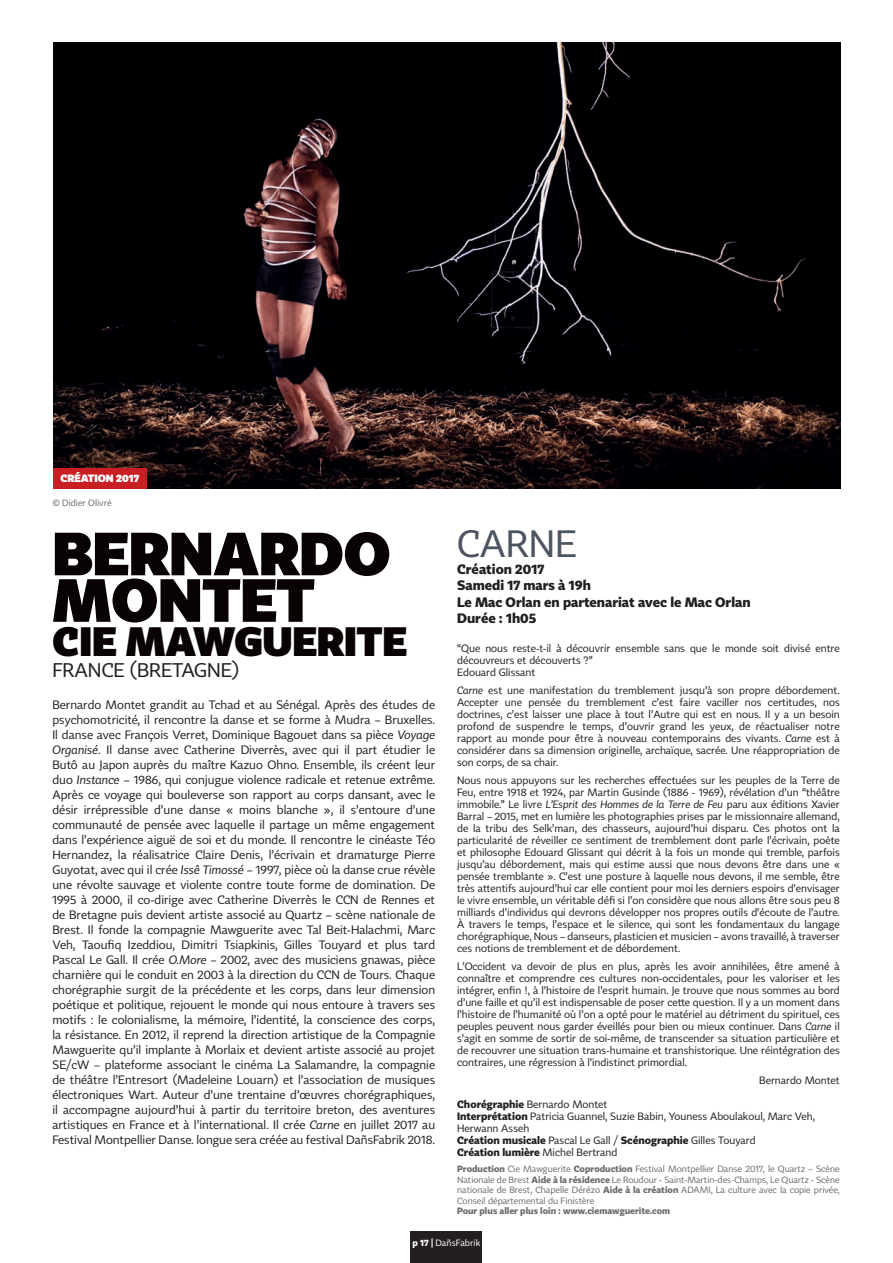
<style>
.page{position:relative;width:893px;height:1263px;background:#fff}
.page>*{position:absolute;margin:0;border:0;box-sizing:border-box;transform-origin:0 0}
.t1{font:900 60px/46.5px "Tabac Sans";color:#080302}
.t2{font:900 40.5px "Tabac Sans";color:#080302}
.t3{font:37.5px "Tabac Sans";color:#4c5361}
.t4{font:19.5px "Tabac Sans";color:#231f20}
.t5{font:700 13.5px/16.5px "Tabac Sans";color:#231f20}
.t6{font:12px/15px "Tabac Sans";color:#231f20;text-align:justify}
.t7{font:10.5px/12px "Tabac Sans";color:#231f20;text-align:justify}
.t8{font:900 10.5px "Tabac Sans";color:#fff}
.t9{font:9px/10.5px "Tabac Sans";color:#6c6d70;text-align:justify}
.t10{font:700 9px "Tabac Sans";color:#6c6d70}
.t11{font:9px "Tabac Sans";letter-spacing:.005em;color:#fff}
.s1{font-style:italic}
.s2{font-weight:700}
</style>
<div class="page">
<img style="left:53px;top:43px;width:787px;height:445px">
<div style="left:53px;top:468px;width:94px;height:20px;background:#c91e24"></div>
<div style="left:410px;top:1231px;width:72px;height:32px;background:#231f20"></div>
<p class="t8" style="left:61px;top:472px;width:80px">CRÉATION 2017</p>
<p class="t9" style="left:52px;top:498px;width:61px">© Didier Olivré</p>
<h1 class="t1" style="left:52px;top:530px;width:339px">BERNARDO<br>MONTET</h1>
<h2 class="t2" style="left:52px;top:616px;width:356px">CIE MAWGUERITE</h2>
<h3 class="t4" style="left:52px;top:659px;width:188px">FRANCE (BRETAGNE)</h3>
<p class="t6" style="left:52px;top:697px;width:384px">Bernardo Montet grandit au Tchad et au Sénégal. Après des études de psychomotricité, il rencontre la danse et se forme à Mudra – Bruxelles.<br>Il danse avec François Verret, Dominique Bagouet dans sa pièce <span class="s1">Voyage Organisé</span>. Il danse avec Catherine Diverrès, avec qui il part étudier le Butô au Japon auprès du maître Kazuo Ohno. Ensemble, ils créent leur duo <span class="s1">Instance</span> – 1986, qui conjugue violence radicale et retenue extrême.<br>Après ce voyage qui bouleverse son rapport au corps dansant, avec le désir irrépressible d’une danse « moins blanche », il s’entoure d’une communauté de pensée avec laquelle il partage un même engagement dans l’expérience aiguë de soi et du monde. Il rencontre le cinéaste Téo Hernandez, la réalisatrice Claire Denis, l’écrivain et dramaturge Pierre Guyotat, avec qui il crée <span class="s1">Issê Timossé</span> – 1997, pièce où la danse crue révèle une révolte sauvage et violente contre toute forme de domination. De 1995 à 2000, il co-dirige avec Catherine Diverrès le CCN de Rennes et de Bretagne puis devient artiste associé au Quartz – scène nationale de Brest. Il fonde la compagnie Mawguerite avec Tal Beit-Halachmi, Marc Veh, Taoufiq Izeddiou, Dimitri Tsiapkinis, Gilles Touyard et plus tard Pascal Le Gall. Il crée <span class="s1">O.More</span> – 2002, avec des musiciens gnawas, pièce charnière qui le conduit en 2003 à la direction du CCN de Tours. Chaque chorégraphie surgit de la précédente et les corps, dans leur dimension poétique et politique, rejouent le monde qui nous entoure à travers ses motifs : le colonialisme, la mémoire, l’identité, la conscience des corps, la résistance. En 2012, il reprend la direction artistique de la Compagnie Mawguerite qu’il implante à Morlaix et devient artiste associé au projet SE/cW – plateforme associant le cinéma La Salamandre, la compagnie de théâtre l’Entresort (Madeleine Louarn) et l’association de musiques électroniques Wart. Auteur d’une trentaine d’œuvres chorégraphiques, il accompagne aujourd’hui à partir du territoire breton, des aventures artistiques en France et à l’international. Il crée <span class="s1">Carne</span> en juillet 2017 au Festival Montpellier Danse. longue sera créée au festival DañsFabrik 2018.</p>
<h3 class="t3" style="left:457px;top:521px;width:121px">CARNE</h3>
<p class="t5" style="left:457px;top:561px;width:295px">Création 2017<br>Samedi 17 mars à 19h<br>Le Mac Orlan en partenariat avec le Mac Orlan<br>Durée : 1h05</p>
<p class="t7" style="left:457px;top:642px;width:384px;text-align:left">“Que nous reste-t-il à découvrir ensemble sans que le monde soit divisé entre découvreurs et découverts ?”<br>Edouard Glissant</p>
<p class="t7" style="left:457px;top:684px;width:384px"><span class="s1">Carne</span> est une manifestation du tremblement jusqu’à son propre débordement.<br>Accepter une pensée du tremblement c’est faire vaciller nos certitudes, nos doctrines, c’est laisser une place à tout l’Autre qui est en nous. Il y a un besoin profond de suspendre le temps, d’ouvrir grand les yeux, de réactualiser notre rapport au monde pour être à nouveau contemporains des vivants. <span class="s1">Carne</span> est à considérer dans sa dimension originelle, archaïque, sacrée. Une réappropriation de son corps, de sa chair.</p>
<p class="t7" style="left:457px;top:774px;width:384px">Nous nous appuyons sur les recherches effectuées sur les peuples de la Terre de Feu, entre 1918 et 1924, par Martin Gusinde (1886 - 1969), révélation d’un “théâtre immobile.” Le livre <span class="s1">L’Esprit des Hommes de la Terre de Feu</span> paru aux éditions Xavier Barral – 2015, met en lumière les photographies prises par le missionnaire allemand, de la tribu des Selk’man, des chasseurs, aujourd’hui disparu. Ces photos ont la particularité de réveiller ce sentiment de tremblement dont parle l’écrivain, poète et philosophe Edouard Glissant qui décrit à la fois un monde qui tremble, parfois jusqu’au débordement, mais qui estime aussi que nous devons être dans une « pensée tremblante ». C’est une posture à laquelle nous devons, il me semble, être très attentifs aujourd’hui car elle contient pour moi les derniers espoirs d’envisager le vivre ensemble, un véritable défi si l’on considère que nous allons être sous peu 8 milliards d’individus qui devrons développer nos propres outils d’écoute de l’autre.<br>À travers le temps, l’espace et le silence, qui sont les fondamentaux du langage chorégraphique, Nous – danseurs, plasticien et musicien – avons travaillé, à traverser ces notions de tremblement et de débordement.</p>
<p class="t7" style="left:457px;top:960px;width:384px">L’Occident va devoir de plus en plus, après les avoir annihilées, être amené à connaître et comprendre ces cultures non-occidentales, pour les valoriser et les intégrer, enfin !, à l’histoire de l’esprit humain. Je trouve que nous sommes au bord d’une faille et qu’il est indispensable de poser cette question. Il y a un moment dans l’histoire de l’humanité où l’on a opté pour le matériel au détriment du spirituel, ces peuples peuvent nous garder éveillés pour bien ou mieux continuer. Dans <span class="s1">Carne</span> il s’agit en somme de sortir de soi-même, de transcender sa situation particulière et de recouvrer une situation trans-humaine et transhistorique. Une réintégration des contraires, une régression à l’indistinct primordial.</p>
<p class="t7" style="left:759px;top:1074px;width:82px">Bernardo Montet</p>
<p class="t7" style="left:457px;top:1098px;width:359px;text-align:left"><span class="s2">Chorégraphie</span> Bernardo Montet<br><span class="s2">Interprétation</span> Patricia Guannel, Suzie Babin, Youness Aboulakoul, Marc Veh, Herwann Asseh<br><span class="s2">Création musicale</span> Pascal Le Gall / <span class="s2">Scénographie</span> Gilles Touyard<br><span class="s2">Création lumière</span> Michel Bertrand</p>
<p class="t9" style="left:457px;top:1164px;width:384px"><span class="s2">Production</span> Cie Mawguerite <span class="s2">Coproduction</span> Festival Montpellier Danse 2017, le Quartz – Scène Nationale de Brest <span class="s2">Aide à la résidence</span> Le Roudour - Saint-Martin-des-Champs, Le Quartz - Scène nationale de Brest, Chapelle Dérézo <span class="s2">Aide à la création</span> ADAMI, La culture avec la copie privée, Conseil départemental du Finistère</p>
<p class="t10" style="left:457px;top:1205px;width:215px">Pour plus aller plus loin : www.ciemawguerite.com</p>
<p class="t11" style="left:413px;top:1238px;width:69px"><span class="s2">p 17 |</span> DañsFabrik</p>
</div>
